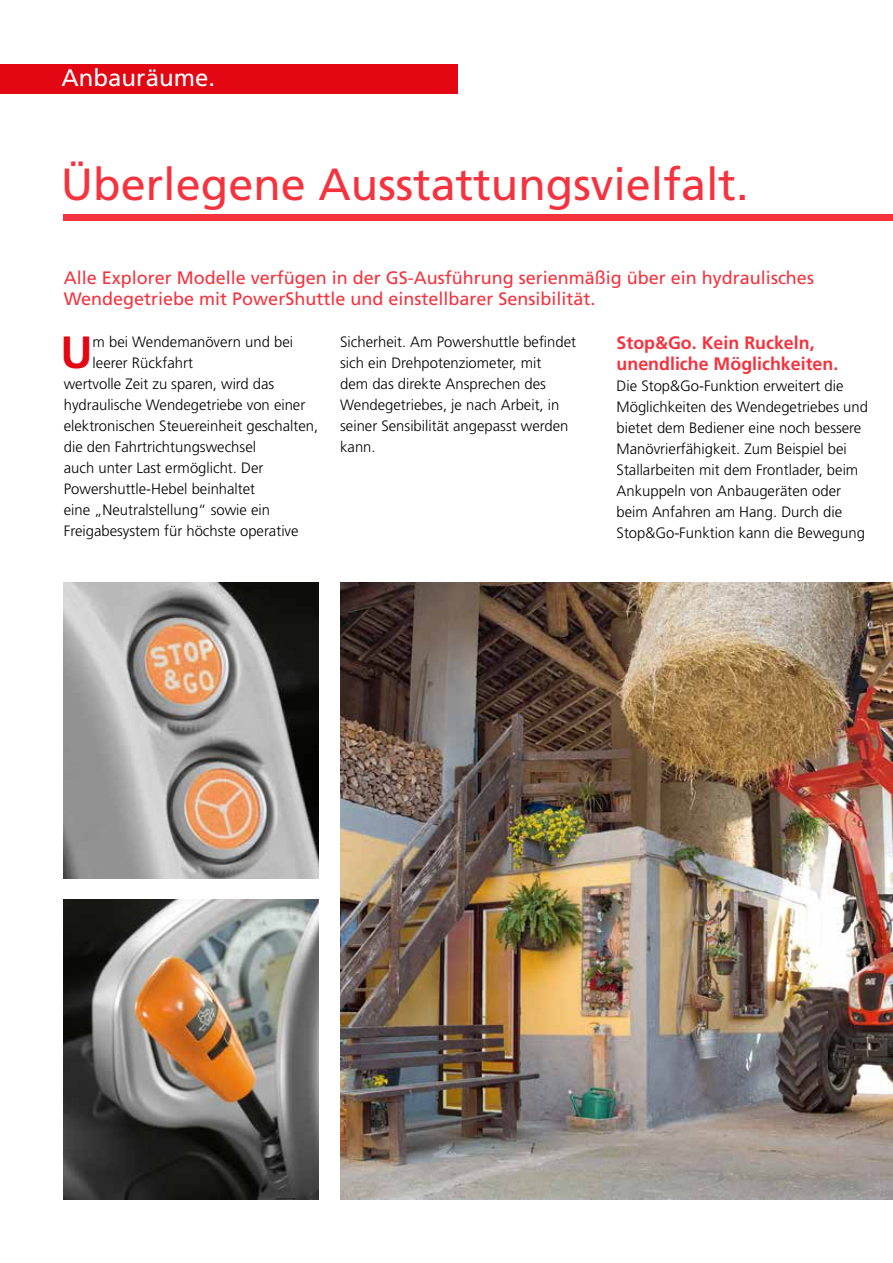
<style>
.page{position:relative;width:893px;height:1263px;background:#fff}
.page>*{position:absolute;margin:0;border:0;box-sizing:border-box;transform-origin:0 0}
.t1{font:700 45.15px "Frutiger LT";color:#e30613}
.t2{font:45px "Frutiger LT";color:#f5333f}
.t3{font:24px "Frutiger LT";color:#fff}
.t4{font:18px/21.6px "Frutiger LT";color:#f5333f}
.t5{font:700 18px/21px "Frutiger LT";color:#f5333f}
.t6{font:300 15px/21px "Frutiger LT";color:#000}
</style>
<div class="page">
<div style="left:0;top:64px;width:458px;height:30px;background:#e30613"></div>
<div style="left:64px;top:214px;width:829px;height:6px;background:#f5333f"></div>
<img style="left:64px;top:583px;width:255px;height:296px">
<img style="left:64px;top:900px;width:255px;height:299px">
<img style="left:340px;top:583px;width:553px;height:616px">
<h3 class="t3" style="left:62px;top:64px;width:155px">Anbauräume.</h3>
<h2 class="t2" style="left:61px;top:158px;width:689px">Überlegene Ausstattungsvielfalt.</h2>
<p class="t4" style="left:64px;top:267px;width:752px">Alle Explorer Modelle verfügen in der GS-Ausführung serienmäßig über ein hydraulisches<br>Wendegetriebe mit PowerShuttle und einstellbarer Sensibilität.</p>
<h1 class="t1" style="left:60px;top:326px;width:34px">U</h1>
<p class="t6" style="left:93px;top:332px;width:202px">m bei Wendemanövern und bei</p>
<p class="t6" style="left:340px;top:332px;width:237px">Sicherheit. Am Powershuttle befindet sich ein Drehpotenziometer, mit<br>dem das direkte Ansprechen des<br>Wendegetriebes, je nach Arbeit, in seiner Sensibilität angepasst werden kann.</p>
<p class="t5" style="left:617px;top:333px;width:223px">Stop&amp;Go. Kein Ruckeln, unendliche Möglichkeiten.</p>
<p class="t6" style="left:93px;top:353px;width:102px">leerer Rückfahrt</p>
<p class="t6" style="left:64px;top:374px;width:212px">wertvolle Zeit zu sparen, wird das</p>
<p class="t6" style="left:64px;top:395px;width:243px">hydraulische Wendegetriebe von einer</p>
<p class="t6" style="left:64px;top:416px;width:256px">elektronischen Steuereinheit geschalten,</p>
<p class="t6" style="left:64px;top:437px;width:194px">die den Fahrtrichtungswechsel</p>
<p class="t6" style="left:64px;top:458px;width:201px">auch unter Last ermöglicht. Der</p>
<p class="t6" style="left:64px;top:479px;width:193px">Powershuttle-Hebel beinhaltet</p>
<p class="t6" style="left:64px;top:500px;width:208px">eine „Neutralstellung“ sowie ein</p>
<p class="t6" style="left:64px;top:521px;width:236px">Freigabesystem für höchste operative</p>
<p class="t6" style="left:617px;top:376px;width:253px">Die Stop&amp;Go-Funktion erweitert die Möglichkeiten des Wendegetriebes und bietet dem Bediener eine noch bessere Manövrierfähigkeit. Zum Beispiel bei Stallarbeiten mit dem Frontlader, beim Ankuppeln von Anbaugeräten oder beim Anfahren am Hang. Durch die Stop&amp;Go-Funktion kann die Bewegung</p>
</div>
